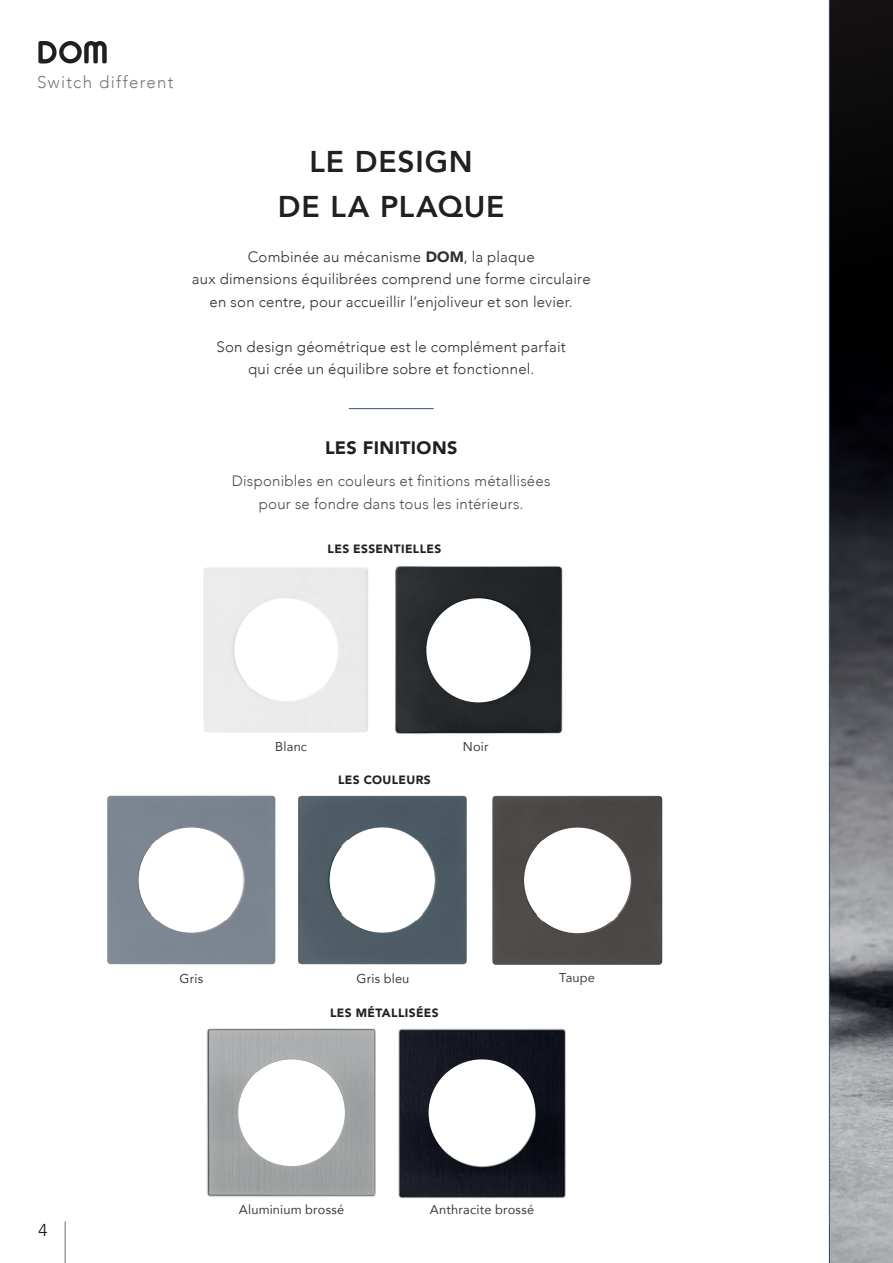
<style>
.page{position:relative;width:893px;height:1263px;background:#fff}
.page>*{position:absolute;margin:0;border:0;box-sizing:border-box;transform-origin:0 0}
.t1{font:800 30px "Avenir";letter-spacing:.025em;color:#231f20}
.t2{font:900 18px "Avenir";letter-spacing:.02em;color:#231f20}
.t3{font:17.25px "Avenir";color:#231f20}
.t4{font:300 16.95px "Avenir";letter-spacing:.075em;color:#76787b}
.t5{font:300 15px/22.5px "Avenir";letter-spacing:.015em;color:#312f30;text-align:center}
.t6{font:300 15px "Avenir";letter-spacing:.015em;color:#4b4c4d}
.t7{font:12.75px "Avenir";letter-spacing:.015em;color:#3e3e3f}
.t8{font:900 12px "Avenir";letter-spacing:.03em;color:#231f20}
.s1{font-weight:900}
</style>
<div class="page">
<hr style="left:65px;top:1221px;width:1px;height:42px;background:#6c6d70">
<hr style="left:349px;top:408px;width:85px;height:1px;background:#3b546d">
<svg style="left:829px;top:0;width:64px;height:1263px;background:#484b4f"></svg>
<img style="left:206px;top:1028px;width:170px;height:169px">
<img style="left:398px;top:1029px;width:168px;height:169px">
<div style="left:238px;top:1059px;width:107px;height:107px;background:#fff;border-radius:50%"></div>
<div style="left:429px;top:1059px;width:106px;height:107px;background:#fff;border-radius:50%"></div>
<div style="left:107px;top:795px;width:168px;height:169px;background:#7c8590"></div>
<img style="left:298px;top:796px;width:169px;height:168px">
<div style="left:492px;top:796px;width:170px;height:169px;background:#4c4947"></div>
<div style="left:139px;top:827px;width:105px;height:106px;background:#fff;border-radius:50%"></div>
<div style="left:330px;top:827px;width:105px;height:106px;background:#fff;border-radius:50%"></div>
<div style="left:524px;top:828px;width:107px;height:105px;background:#fff;border-radius:50%"></div>
<img style="left:395px;top:566px;width:168px;height:168px">
<div style="left:426px;top:598px;width:104px;height:104px;background:#fff;border-radius:50%"></div>
<svg style="left:38px;top:41px;width:69px;height:23px"></svg>
<p class="t4" style="left:37px;top:72px;width:138px">Switch different</p>
<p class="t1" style="left:310px;top:138px;width:165px">LE DESIGN</p>
<p class="t1" style="left:278px;top:183px;width:228px">DE LA PLAQUE</p>
<p class="t5" style="left:192px;top:245px;width:400px">Combinée au mécanisme <span class="s1">DOM</span>, la plaque<br>aux dimensions équilibrées comprend une forme circulaire</p>
<p class="t5" style="left:210px;top:290px;width:365px">en son centre, pour accueillir l’enjoliveur et son levier.</p>
<p class="t5" style="left:217px;top:335px;width:351px">Son design géométrique est le complément parfait</p>
<p class="t5" style="left:248px;top:358px;width:288px">qui crée un équilibre sobre et fonctionnel.</p>
<p class="t2" style="left:325px;top:432px;width:134px">LES FINITIONS</p>
<p class="t6" style="left:232px;top:472px;width:320px">Disponibles en couleurs et finitions métallisées</p>
<p class="t6" style="left:259px;top:495px;width:266px">pour se fondre dans tous les intérieurs.</p>
<p class="t8" style="left:328px;top:539px;width:115px">LES ESSENTIELLES</p>
<p class="t7" style="left:275px;top:737px;width:33px">Blanc</p>
<p class="t7" style="left:463px;top:737px;width:27px">Noir</p>
<p class="t8" style="left:338px;top:769px;width:94px">LES COULEURS</p>
<p class="t7" style="left:180px;top:968px;width:25px">Gris</p>
<p class="t7" style="left:357px;top:968px;width:54px">Gris bleu</p>
<p class="t7" style="left:559px;top:967px;width:37px">Taupe</p>
<p class="t8" style="left:330px;top:1002px;width:110px">LES MÉTALLISÉES</p>
<p class="t3" style="left:38px;top:1219px;width:11px">4</p>
<p class="t7" style="left:239px;top:1199px;width:107px">Aluminium brossé</p>
<p class="t7" style="left:430px;top:1199px;width:106px">Anthracite brossé</p>
</div>
